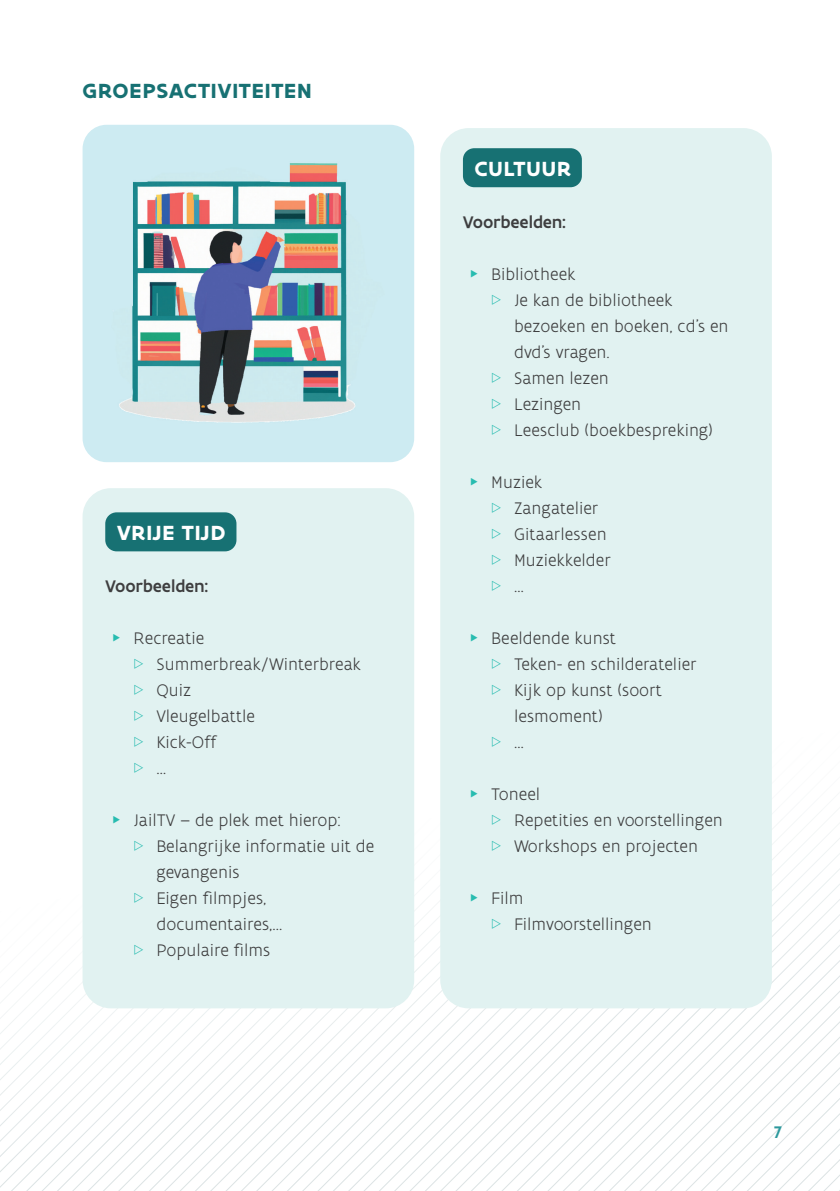
<style>
.page{position:relative;width:840px;height:1191px;background:#fff}
.page>*{position:absolute;margin:0;border:0;box-sizing:border-box;transform-origin:0 0}
.t1{font:700 22px "Flanders Art Sans";letter-spacing:.03em;color:#177173}
.t2{font:700 22px "Flanders Art Sans";letter-spacing:.04em;color:#fff}
.t3{font:300 18px/26px "Flanders Art Sans";color:#3e3e3f}
.t4{font:500 18px "Flanders Art Sans";color:#3e3e3f}
.t5{font:500 18px "Flanders Art Sans";color:#2d999d}
</style>
<div class="page">
<svg style="left:516px;top:868px;width:323px;height:323px"></svg>
<svg style="left:531px;top:883px;width:308px;height:308px"></svg>
<svg style="left:547px;top:898px;width:292px;height:293px"></svg>
<svg style="left:562px;top:914px;width:277px;height:277px"></svg>
<svg style="left:577px;top:929px;width:262px;height:262px"></svg>
<svg style="left:593px;top:944px;width:246px;height:247px"></svg>
<svg style="left:608px;top:959px;width:231px;height:232px"></svg>
<svg style="left:623px;top:975px;width:216px;height:216px"></svg>
<svg style="left:639px;top:990px;width:200px;height:201px"></svg>
<svg style="left:654px;top:1005px;width:185px;height:186px"></svg>
<div style="left:440px;top:128px;width:331px;height:880px;background:#e1f2f1;border-radius:28px"></div>
<div style="left:462px;top:148px;width:119px;height:39px;background:#177173;border-radius:11px"></div>
<div style="left:82px;top:488px;width:332px;height:520px;background:#e1f2f1;border-radius:28px"></div>
<div style="left:105px;top:512px;width:131px;height:39px;background:#177173;border-radius:11px"></div>
<img style="left:82px;top:125px;width:332px;height:337px">
<svg style="left:82px;top:711px;width:1px;height:201px"></svg>
<p class="t1" style="left:83px;top:77px;width:230px">GROEPSACTIVITEITEN</p>
<p class="t2" style="left:117px;top:519px;width:110px">VRIJE TIJD</p>
<p class="t4" style="left:105px;top:575px;width:104px">Voorbeelden:</p>
<p class="t3" style="left:156px;top:625px;width:206px;text-indent:-23px">Recreatie<br>Summerbreak/Winterbreak<br>Quiz<br>Vleugelbattle<br>Kick-Off<br>…</p>
<p class="t3" style="left:156px;top:807px;width:219px;text-indent:-23px">JailTV – de plek met hierop:<br>Belangrijke informatie uit de gevangenis<br>Eigen filmpjes, documentaires,...<br>Populaire films</p>
<p class="t2" style="left:474px;top:155px;width:98px">CULTUUR</p>
<p class="t4" style="left:462px;top:211px;width:104px">Voorbeelden:</p>
<p class="t3" style="left:513px;top:261px;width:216px;text-indent:-23px">Bibliotheek<br>Je kan de bibliotheek bezoeken en boeken, cd’s en dvd’s vragen.<br>Samen lezen<br>Lezingen<br>Leesclub (boekbespreking)</p>
<p class="t3" style="left:513px;top:469px;width:99px;text-indent:-23px">Muziek<br>Zangatelier<br>Gitaarlessen<br>Muziekkelder …</p>
<p class="t3" style="left:513px;top:625px;width:184px;text-indent:-23px">Beeldende kunst<br>Teken- en schilderatelier<br>Kijk op kunst (soort lesmoment)<br>…</p>
<p class="t3" style="left:513px;top:781px;width:210px;text-indent:-23px">Toneel<br>Repetities en voorstellingen<br>Workshops en projecten</p>
<p class="t3" style="left:513px;top:885px;width:139px;text-indent:-23px">Film<br>Filmvoorstellingen</p>
<p class="t5" style="left:773px;top:1121px;width:10px">7</p>
</div>
